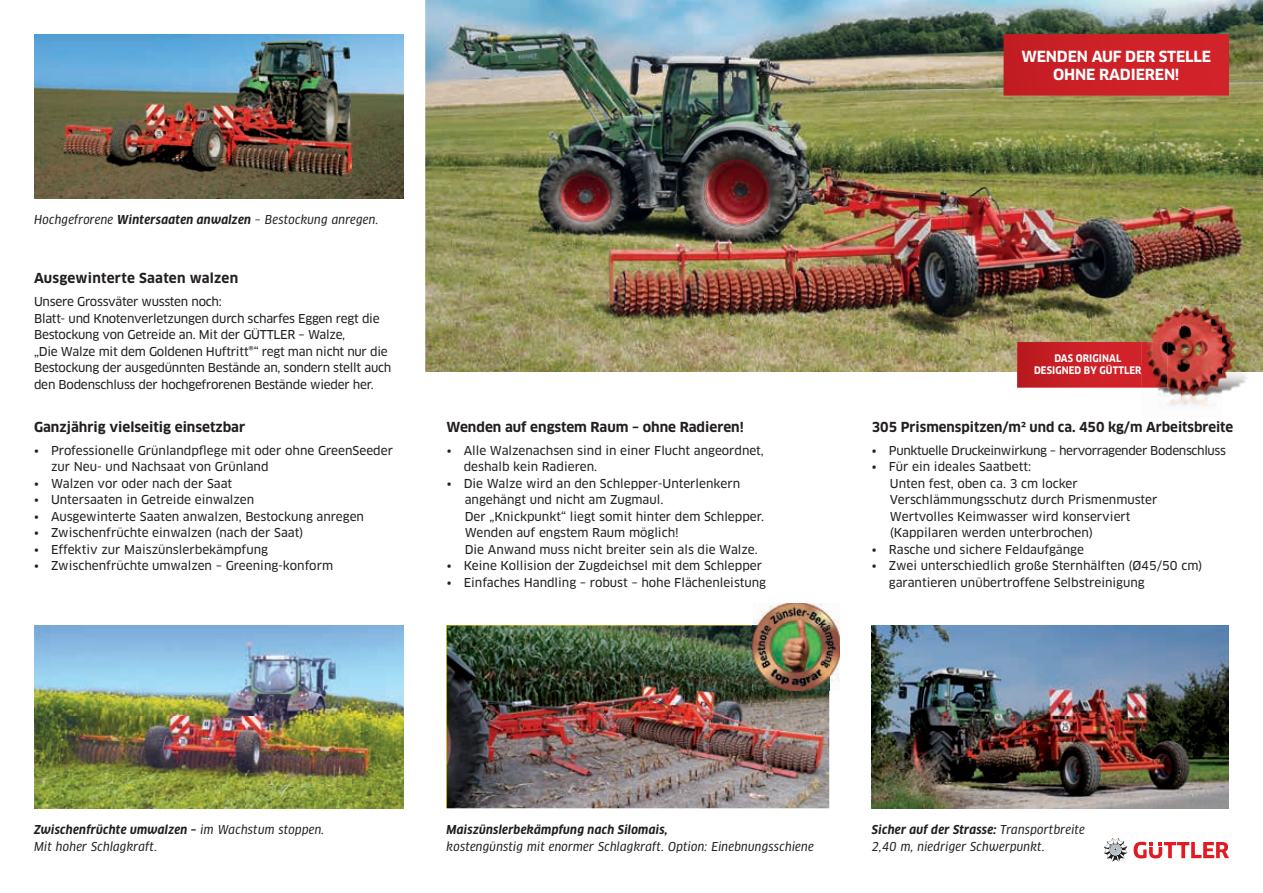
<style>
.page{position:relative;width:1263px;height:893px;background:#fff}
.page>*{position:absolute;margin:0;border:0;box-sizing:border-box;transform-origin:0 0}
.t1{font:700 15px/18px "Clan Pro";letter-spacing:-.01em;color:#fff;text-align:center}
.t2{font:700 13.5px "Clan Pro";color:#231f20}
.t3{font:700 13.5px "Clan Pro";letter-spacing:.02em;color:#231f20}
.t4{font:12px/16.5px "Clan Pro News";color:#231f20}
.t5{font:12px/16.5px "Clan Pro News";letter-spacing:-.02em;color:#231f20}
.t6{font:italic 12px "Clan OT Narr News";letter-spacing:.02em;color:#231f20}
.t7{font:italic 700 12px "Clan OT Narr";letter-spacing:.02em;color:#231f20}
.t8{font:12px "Clan Pro News";letter-spacing:-.03em;color:#231f20}
.t9{font:700 10.2px/12.1px "Clan Pro Narr";letter-spacing:.01em;color:#fff;text-align:center}
.s1{font-family:"Clan OT Narr";font-weight:700}
.s2{font-family:"Clan OT Narr News";font-weight:400}
</style>
<div class="page">
<img style="left:425px;top:0;width:838px;height:372px">
<img style="left:34px;top:625px;width:370px;height:183px">
<img style="left:447px;top:625px;width:382px;height:183px">
<img style="left:872px;top:625px;width:357px;height:183px">
<img style="left:753px;top:603px;width:87px;height:43px">
<img style="left:829px;top:646px;width:11px;height:44px">
<img style="left:753px;top:625px;width:76px;height:65px">
<img style="left:1141px;top:304px;width:122px;height:102px">
<img style="left:1142px;top:342px;width:25px;height:46px">
<svg style="left:1017px;top:342px;width:125px;height:46px;background:#c82127"></svg>
<img style="left:34px;top:34px;width:370px;height:165px">
<svg style="left:1003px;top:34px;width:226px;height:62px;background:#cb2127"></svg>
<svg style="left:1133px;top:842px;width:96px;height:16px"></svg>
<svg style="left:1104px;top:838px;width:23px;height:24px"></svg>
<p class="t6" style="left:34px;top:212px;width:346px">Hochgefrorene <span class="s1">Wintersaaten anwalzen</span> – Bestockung anregen.</p>
<p class="t3" style="left:34px;top:270px;width:206px">Ausgewinterte Saaten walzen</p>
<p class="t5" style="left:34px;top:293px;width:359px">Unsere Grossväter wussten noch:<br>Blatt- und Knotenverletzungen durch scharfes Eggen regt die Bestockung von Getreide an. Mit der GÜTTLER – Walze,<br>„Die Walze mit dem Goldenen Huftritt®“ regt man nicht nur die Bestockung der ausgedünnten Bestände an, sondern stellt auch den Bodenschluss der hochgefrorenen Bestände wieder her.</p>
<p class="t1" style="left:1021px;top:47px;width:191px">WENDEN AUF DER STELLE<br>OHNE RADIEREN!</p>
<p class="t9" style="left:1034px;top:352px;width:109px">DAS ORIGINAL<br>DESIGNED BY GÜTTLER</p>
<p class="t2" style="left:34px;top:419px;width:213px">Ganzjährig vielseitig einsetzbar</p>
<p class="t2" style="left:446px;top:419px;width:299px">Wenden auf engstem Raum – ohne Radieren!</p>
<p class="t2" style="left:872px;top:419px;width:363px">305 Prismenspitzen/m2 und ca. 450 kg/m Arbeitsbreite</p>
<p class="t4" style="left:51px;top:442px;width:344px;text-indent:-17px">• Professionelle Grünlandpflege mit oder ohne GreenSeeder zur Neu- und Nachsaat von Grünland</p>
<p class="t4" style="left:34px;top:475px;width:200px">• Walzen vor oder nach der Saat</p>
<p class="t4" style="left:34px;top:491px;width:222px">• Untersaaten in Getreide einwalzen</p>
<p class="t4" style="left:34px;top:508px;width:331px">• Ausgewinterte Saaten anwalzen, Bestockung anregen</p>
<p class="t4" style="left:34px;top:524px;width:271px">• Zwischenfrüchte einwalzen (nach der Saat)</p>
<p class="t4" style="left:34px;top:541px;width:236px">• Effektiv zur Maiszünslerbekämpfung</p>
<p class="t4" style="left:34px;top:557px;width:301px">• Zwischenfrüchte umwalzen – Greening-konform</p>
<p class="t4" style="left:464px;top:442px;width:302px;text-indent:-17px">• Alle Walzenachsen sind in einer Flucht angeordnet, deshalb kein Radieren.</p>
<p class="t4" style="left:465px;top:475px;width:301px;text-indent:-18px">• Die Walze wird an den Schlepper-Unterlenkern angehängt und nicht am Zugmaul.<br>Der „Knickpunkt“ liegt somit hinter dem Schlepper.<br>Wenden auf engstem Raum möglich!<br>Die Anwand muss nicht breiter sein als die Walze.</p>
<p class="t4" style="left:447px;top:557px;width:317px">• Keine Kollision der Zugdeichsel mit dem Schlepper</p>
<p class="t4" style="left:447px;top:574px;width:321px">• Einfaches Handling – robust – hohe Flächenleistung</p>
<p class="t8" style="left:872px;top:443px;width:355px">• Punktuelle Druckeinwirkung – hervorragender Bodenschluss</p>
<p class="t4" style="left:890px;top:458px;width:269px;text-indent:-18px">• Für ein ideales Saatbett:<br>Unten fest, oben ca. 3 cm locker Verschlämmungsschutz durch Prismenmuster Wertvolles Keimwasser wird konserviert (Kappilaren werden unterbrochen)</p>
<p class="t4" style="left:872px;top:541px;width:214px">• Rasche und sichere Feldaufgänge</p>
<p class="t4" style="left:889px;top:557px;width:315px;text-indent:-17px">• Zwei unterschiedlich große Sternhälften (Ø45/50 cm) garantieren unübertroffene Selbstreinigung</p>
<p class="t7" style="left:34px;top:823px;width:292px">Zwischenfrüchte umwalzen – <span class="s2">im Wachstum stoppen.</span></p>
<p class="t6" style="left:34px;top:839px;width:125px">Mit hoher Schlagkraft.</p>
<p class="t7" style="left:446px;top:823px;width:223px">Maiszünslerbekämpfung nach Silomais,</p>
<p class="t6" style="left:446px;top:839px;width:369px">kostengünstig mit enormer Schlagkraft. Option: Einebnungsschiene</p>
<p class="t7" style="left:872px;top:823px;width:215px">Sicher auf der Strasse: <span class="s2">Transportbreite</span></p>
<p class="t6" style="left:872px;top:839px;width:174px">2,40 m, niedriger Schwerpunkt.</p>
</div>
